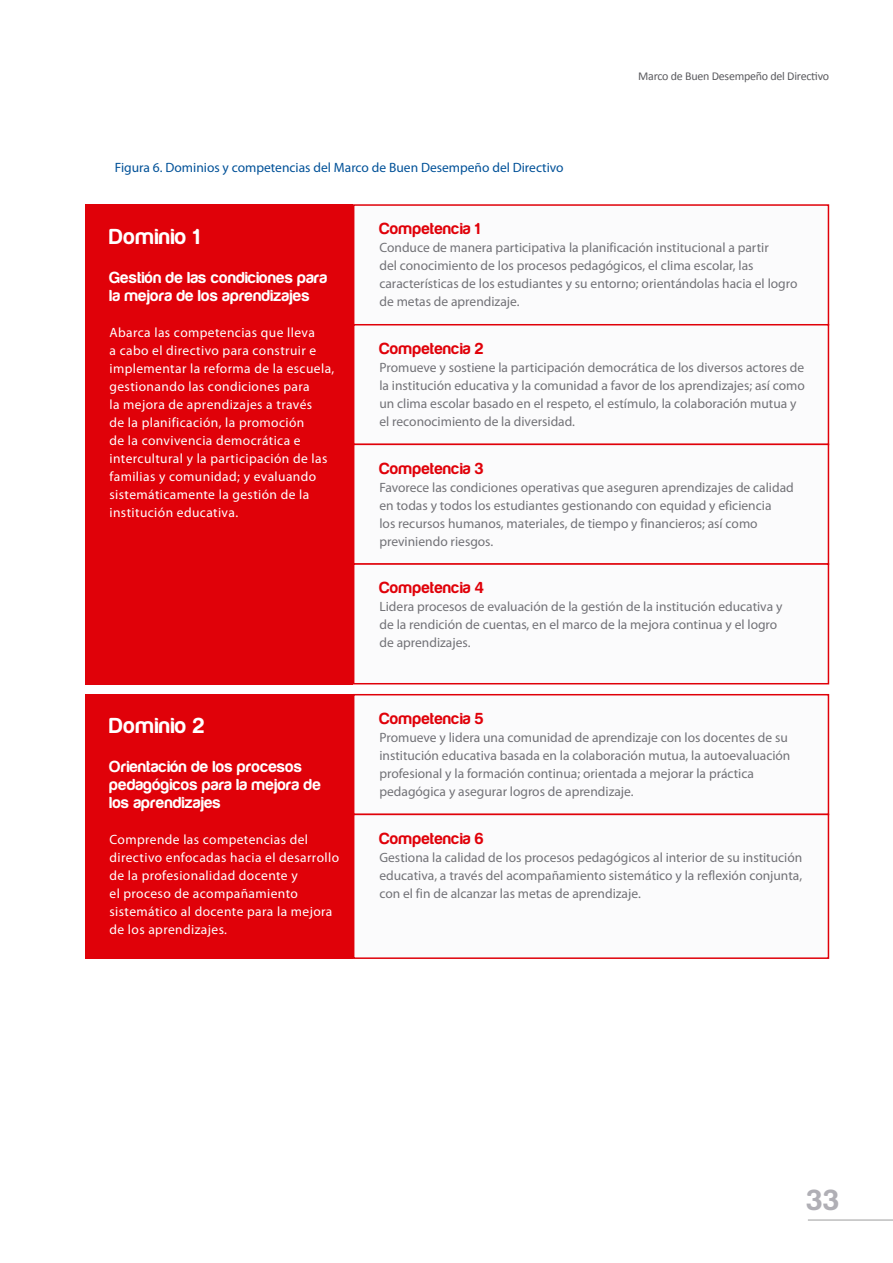
<style>
.page{position:relative;width:893px;height:1263px;background:#fff}
.page>*{position:absolute;margin:0;border:0;box-sizing:border-box;transform-origin:0 0}
.t1{font:700 30px "Harabara";color:#b0afb5}
.t2{font:700 22.5px "Harabara";letter-spacing:.04em;color:#fff}
.t3{font:700 16.5px/18px "Harabara";letter-spacing:.03em;color:#fff}
.t4{font:700 16.5px "Harabara";letter-spacing:.03em;color:#e00109}
.t5{font:13.5px/18px "Myriad Pro";color:#727277}
.t6{font:13.5px/18px "Myriad Pro";letter-spacing:.03em;color:#fff}
.t7{font:13.5px "Myriad Pro";color:#005198}
.t8{font:12px "Calibri";letter-spacing:-.02em;color:#5b5b5f}
</style>
<div class="page">
<hr style="left:808px;top:1220px;width:85px;height:1px;background:#000">
<div style="left:353px;top:204px;width:476px;height:121px;background:#fbfbfc;border:2px solid #e00109"></div>
<div style="left:353px;top:694px;width:476px;height:121px;background:#fbfbfc;border:2px solid #e00109"></div>
<div style="left:353px;top:324px;width:476px;height:121px;background:#fbfbfc;border:2px solid #e00109"></div>
<div style="left:353px;top:814px;width:476px;height:145px;background:#fbfbfc;border:2px solid #e00109"></div>
<div style="left:353px;top:444px;width:476px;height:121px;background:#fbfbfc;border:2px solid #e00109"></div>
<div style="left:353px;top:563px;width:476px;height:121px;background:#fbfbfc;border:2px solid #e00109"></div>
<div style="left:85px;top:204px;width:268px;height:480px;background:#e00109"></div>
<div style="left:85px;top:694px;width:268px;height:265px;background:#e00109"></div>
<p class="t7" style="left:115px;top:159px;width:450px">Figura 6. Dominios y competencias del Marco de Buen Desempeño del Directivo</p>
<p class="t8" style="left:638px;top:69px;width:192px">Marco de Buen Desempeño del Directivo</p>
<h2 class="t2" style="left:109px;top:224px;width:91px">Dominio 1</h2>
<p class="t3" style="left:109px;top:268px;width:219px">Gestión de las condiciones para la mejora de los aprendizajes</p>
<p class="t6" style="left:109px;top:323px;width:226px">Abarca las competencias que lleva<br>a cabo el directivo para construir e implementar la reforma de la escuela, gestionando las condiciones para<br>la mejora de aprendizajes a través<br>de la planificación, la promoción<br>de la convivencia democrática e intercultural y la participación de las familias y comunidad; y evaluando sistemáticamente la gestión de la institución educativa.</p>
<h2 class="t2" style="left:109px;top:714px;width:96px">Dominio 2</h2>
<p class="t3" style="left:109px;top:758px;width:213px">Orientación de los procesos pedagógicos para la mejora de los aprendizajes</p>
<p class="t6" style="left:109px;top:830px;width:231px">Comprende las competencias del directivo enfocadas hacia el desarrollo de la profesionalidad docente y<br>el proceso de acompañamiento sistemático al docente para la mejora de los aprendizajes.</p>
<p class="t4" style="left:379px;top:220px;width:102px">Competencia 1</p>
<p class="t5" style="left:379px;top:238px;width:419px">Conduce de manera participativa la planificación institucional a partir<br>del conocimiento de los procesos pedagógicos, el clima escolar, las características de los estudiantes y su entorno; orientándolas hacia el logro de metas de aprendizaje.</p>
<p class="t4" style="left:379px;top:340px;width:105px">Competencia 2</p>
<p class="t5" style="left:379px;top:358px;width:427px">Promueve y sostiene la participación democrática de los diversos actores de la institución educativa y la comunidad a favor de los aprendizajes; así como un clima escolar basado en el respeto, el estímulo, la colaboración mutua y el reconocimiento de la diversidad.</p>
<p class="t4" style="left:379px;top:459px;width:106px">Competencia 3</p>
<p class="t5" style="left:379px;top:478px;width:416px">Favorece las condiciones operativas que aseguren aprendizajes de calidad en todas y todos los estudiantes gestionando con equidad y eficiencia<br>los recursos humanos, materiales, de tiempo y financieros; así como previniendo riesgos.</p>
<p class="t4" style="left:379px;top:579px;width:106px">Competencia 4</p>
<p class="t5" style="left:379px;top:597px;width:405px">Lidera procesos de evaluación de la gestión de la institución educativa y de la rendición de cuentas, en el marco de la mejora continua y el logro de aprendizajes.</p>
<p class="t4" style="left:379px;top:710px;width:106px">Competencia 5</p>
<p class="t5" style="left:379px;top:728px;width:412px">Promueve y lidera una comunidad de aprendizaje con los docentes de su institución educativa basada en la colaboración mutua, la autoevaluación profesional y la formación continua; orientada a mejorar la práctica pedagógica y asegurar logros de aprendizaje.</p>
<p class="t4" style="left:379px;top:829px;width:106px">Competencia 6</p>
<p class="t5" style="left:379px;top:848px;width:424px;text-align:justify">Gestiona la calidad de los procesos pedagógicos al interior de su institución educativa, a través del acompañamiento sistemático y la reflexión conjunta, con el fin de alcanzar las metas de aprendizaje.</p>
<h1 class="t1" style="left:807px;top:1184px;width:33px">33</h1>
</div>
